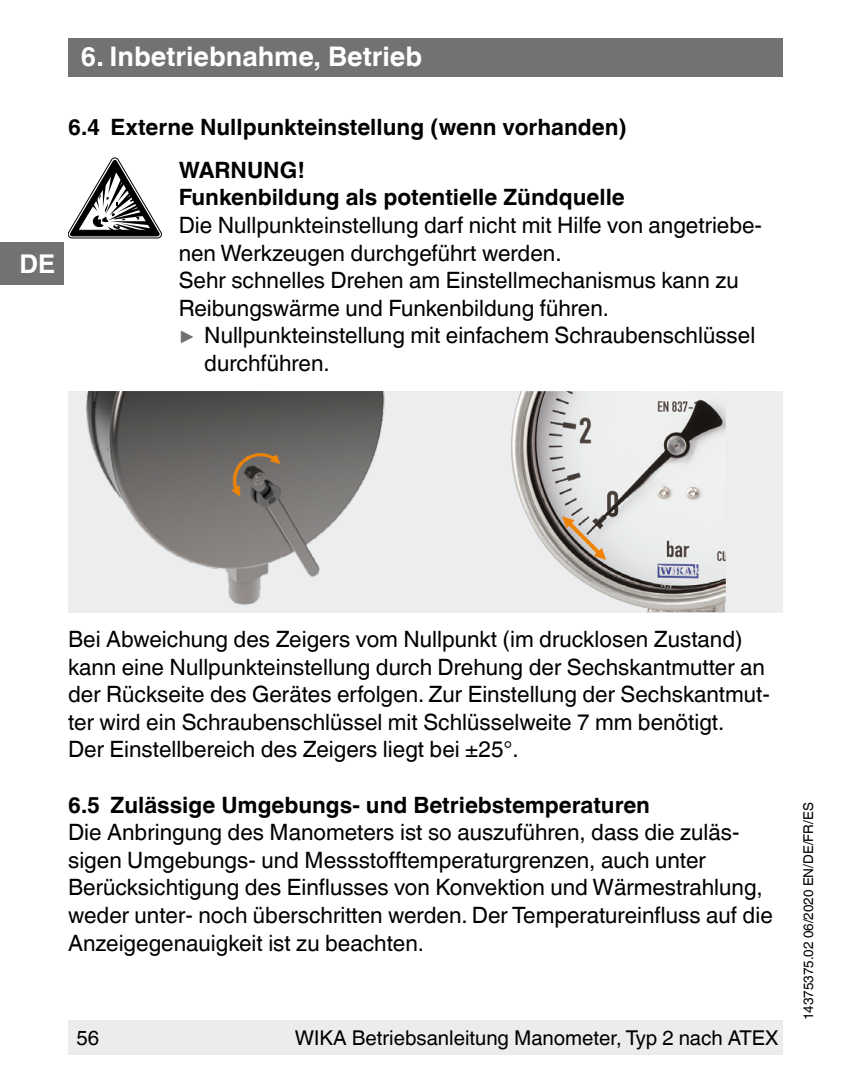
<style>
.page{position:relative;width:851px;height:1080px;background:#fff}
.page>*{position:absolute;margin:0;border:0;box-sizing:border-box;transform-origin:0 0}
._14_OI-Kopf_127{font:700 27px "Helvetica World";color:#fff}
.t1{font:700 25.8px "Helvetica World";color:#fff}
._04_Running_text_127{font:22.5px/27.6px "Helvetica World";color:#000}
._06_Warn_Running_tex{font:22.5px/27.6px "Helvetica World";color:#000}
._06_WarningSubheadli{font:700 22.5px "Helvetica World";color:#000}
.t2{font:20.4px "Helvetica World";color:#000}
.t3{font:13.5px "Helvetica World";color:#000}
.s1{font-size:21px;color:#70706f}
</style>
<div class="page">
<div style="left:0;top:242px;width:64px;height:43px;background:#727173"></div>
<div style="left:68px;top:38px;width:714px;height:39px;background:#727173"></div>
<div style="left:68px;top:1020px;width:714px;height:34px;background:#ececed"></div>
<svg style="left:68px;top:158px;width:93px;height:80px"></svg>
<div style="left:69px;top:391px;width:408px;height:221px;background:#ecedee"></div>
<img style="left:86px;top:391px;width:299px;height:214px">
<div style="left:469px;top:391px;width:313px;height:221px;background:#ecedee"></div>
<img style="left:511px;top:391px;width:214px;height:221px">
<p class="_14_OI-Kopf_127" style="left:81px;top:41px;width:343px">6. Inbetriebnahme, Betrieb</p>
<p class="t1" style="left:19px;top:249px;width:37px">DE</p>
<p class="_06_WarningSubheadli" style="left:68px;top:114px;width:560px">6.4 Externe Nullpunkteinstellung (wenn vorhanden)</p>
<p class="_06_WarningSubheadli" style="left:179px;top:157px;width:128px">WARNUNG!</p>
<p class="_06_WarningSubheadli" style="left:179px;top:184px;width:447px">Funkenbildung als potentielle Zündquelle</p>
<p class="_06_Warn_Running_tex" style="left:179px;top:211px;width:585px">Die Nullpunkteinstellung darf nicht mit Hilfe von angetriebe&shy;nen Werkzeugen durchgeführt werden.</p>
<p class="_06_Warn_Running_tex" style="left:179px;top:267px;width:561px">Sehr schnelles Drehen am Einstellmechanismus kann zu<br>Reibungswärme und Funkenbildung führen.</p>
<p class="_04_Running_text_127" style="left:204px;top:322px;width:552px;text-indent:-26px"><span class="s1">▶</span> Nullpunkteinstellung mit einfachem Schraubenschlüssel durchführen.</p>
<p class="_04_Running_text_127" style="left:68px;top:625px;width:703px">Bei Abweichung des Zeigers vom Nullpunkt (im drucklosen Zustand) kann eine Nullpunkteinstellung durch Drehung der Sechskantmutter an der Rückseite des Gerätes erfolgen. Zur Einstellung der Sechskantmut&shy;ter wird ein Schraubenschlüssel mit Schlüsselweite 7 mm benötigt.</p>
<p class="_04_Running_text_127" style="left:68px;top:736px;width:452px">Der Einstellbereich des Zeigers liegt bei ±25°.</p>
<p class="_06_WarningSubheadli" style="left:68px;top:792px;width:583px">6.5 Zulässige Umgebungs- und Betriebstemperaturen</p>
<p class="_04_Running_text_127" style="left:68px;top:819px;width:706px">Die Anbringung des Manometers ist so auszuführen, dass die zuläs&shy;sigen Umgebungs- und Messstofftemperaturgrenzen, auch unter Berücksichtigung des Einflusses von Konvektion und Wärmestrahlung, weder unter- noch überschritten werden. Der Temperatureinfluss auf die Anzeigegenauigkeit ist zu beachten.</p>
<p class="t2" style="left:77px;top:1026px;width:24px">56</p>
<p class="t2" style="left:295px;top:1026px;width:485px">WIKA Betriebsanleitung Manometer, Typ 2 nach ATEX</p>
<p class="t3" style="left:800px;top:1020px;width:220px;rotate:-90deg">14375375.02 06/2020 EN/DE/FR/ES</p>
</div>
